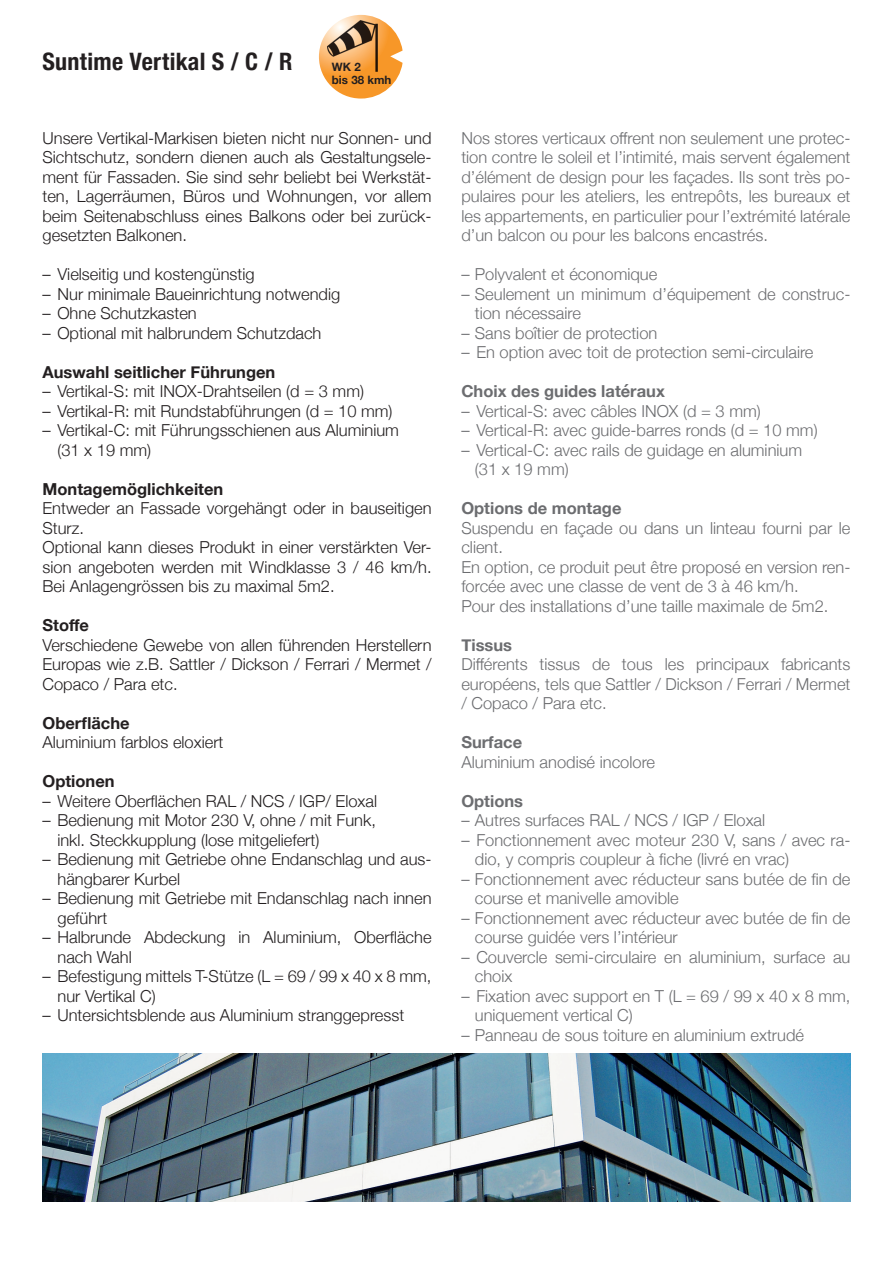
<style>
.page{position:relative;width:893px;height:1263px;background:#fff}
.page>*{position:absolute;margin:0;border:0;box-sizing:border-box;transform-origin:0 0}
.ht{font:700 condensed 24px "Helvetica Neue";letter-spacing:.01em;color:#231f20}
.g_franz_einzug{font:300 16.5px/19.5px "Helvetica Neue";color:#6c6d70}
.g_dt_einzug{font:300 16.5px/19.5px "Helvetica Neue";color:#231f20}
.g_franz{font:300 16.5px/19.5px "Helvetica Neue";color:#6c6d70;text-align:justify}
.g_deutsch{font:300 16.5px/19.5px "Helvetica Neue";color:#231f20;text-align:justify}
.g_deutsch_fett{font:700 16.5px "Helvetica Neue";color:#231f20}
.g_franz_fett{font:700 16.5px "Helvetica Neue";color:#6c6d70}
.g_deutsch-2{font:700 11.55px "Helvetica Neue";color:#231f20}
</style>
<div class="page">
<img style="left:43px;top:1054px;width:807px;height:148px">
<svg style="left:319px;top:15px;width:84px;height:84px"></svg>
<img style="left:324px;top:19px;width:60px;height:54px">
<p class="ht" style="left:43px;top:41px;width:251px">Suntime Vertikal S / C / R</p>
<p class="g_deutsch-2" style="left:332px;top:58px;width:30px">WK 2</p>
<p class="g_deutsch-2" style="left:332px;top:71px;width:61px">bis 38 kmh</p>
<p class="g_deutsch" style="left:43px;top:127px;width:391px">Unsere Vertikal-Markisen bieten nicht nur Sonnen- und Sichtschutz, sondern dienen auch als Gestaltungsele&shy;ment für Fassaden. Sie sind sehr beliebt bei Werkstät&shy;ten, Lagerräumen, Büros und Wohnungen, vor allem beim Seitenabschluss eines Balkons oder bei zurück&shy;gesetzten Balkonen.</p>
<p class="g_dt_einzug" style="left:43px;top:263px;width:214px">– Vielseitig und kostengünstig</p>
<p class="g_dt_einzug" style="left:43px;top:283px;width:299px">– Nur minimale Baueinrichtung notwendig</p>
<p class="g_dt_einzug" style="left:43px;top:302px;width:156px">– Ohne Schutzkasten</p>
<p class="g_dt_einzug" style="left:43px;top:322px;width:280px">– Optional mit halbrundem Schutzdach</p>
<p class="g_deutsch_fett" style="left:43px;top:359px;width:234px">Auswahl seitlicher Führungen</p>
<p class="g_dt_einzug" style="left:43px;top:380px;width:323px">– Vertikal-S: mit INOX-Drahtseilen (d = 3 mm)</p>
<p class="g_dt_einzug" style="left:43px;top:400px;width:352px">– Vertikal-R: mit Rundstabführungen (d = 10 mm)</p>
<p class="g_dt_einzug" style="left:43px;top:419px;width:358px">– Vertikal-C: mit Führungsschienen aus Aluminium</p>
<p class="g_dt_einzug" style="left:57px;top:439px;width:95px">(31 x 19 mm)</p>
<p class="g_deutsch_fett" style="left:43px;top:476px;width:182px">Montagemöglichkeiten</p>
<p class="g_deutsch" style="left:43px;top:497px;width:391px">Entweder an Fassade vorgehängt oder in bauseitigen<br>Sturz.</p>
<p class="g_deutsch" style="left:43px;top:536px;width:391px">Optional kann dieses Produkt in einer verstärkten Ver&shy;sion angeboten werden mit Windklasse 3 / 46 km/h.<br>Bei Anlagengrössen bis zu maximal 5m2.</p>
<p class="g_deutsch_fett" style="left:43px;top:612px;width:48px">Stoffe</p>
<p class="g_deutsch" style="left:43px;top:634px;width:391px">Verschiedene Gewebe von allen führenden Herstellern Europas wie z.B. Sattler / Dickson / Ferrari / Mermet / Copaco / Para etc.</p>
<p class="g_deutsch_fett" style="left:43px;top:710px;width:89px">Oberfläche</p>
<p class="g_deutsch" style="left:43px;top:731px;width:182px">Aluminium farblos eloxiert</p>
<p class="g_deutsch_fett" style="left:43px;top:768px;width:74px">Optionen</p>
<p class="g_dt_einzug" style="left:43px;top:790px;width:336px">– Weitere Oberflächen RAL / NCS / IGP/ Eloxal</p>
<p class="g_dt_einzug" style="left:43px;top:809px;width:335px">– Bedienung mit Motor 230 V, ohne / mit Funk,</p>
<p class="g_dt_einzug" style="left:57px;top:829px;width:263px">inkl. Steckkupplung (lose mitgeliefert)</p>
<p class="g_dt_einzug" style="left:58px;top:848px;width:376px;text-indent:-15px">– Bedienung mit Getriebe ohne Endanschlag und aus&shy;hängbarer Kurbel</p>
<p class="g_dt_einzug" style="left:58px;top:887px;width:376px;text-indent:-15px">– Bedienung mit Getriebe mit Endanschlag nach innen geführt</p>
<p class="g_dt_einzug" style="left:58px;top:926px;width:376px;text-indent:-15px">– Halbrunde Abdeckung in Aluminium, Oberfläche nach Wahl</p>
<p class="g_dt_einzug" style="left:58px;top:965px;width:375px;text-indent:-15px">– Befestigung mittels T-Stütze (L = 69 / 99 x 40 x 8 mm, nur Vertikal C)</p>
<p class="g_dt_einzug" style="left:43px;top:1004px;width:363px">– Untersichtsblende aus Aluminium stranggepresst</p>
<p class="g_franz" style="left:461px;top:127px;width:391px">Nos stores verticaux offrent non seulement une protec&shy;tion contre le soleil et l’intimité, mais servent également d’élément de design pour les façades. Ils sont très po&shy;pulaires pour les ateliers, les entrepôts, les bureaux et les appartements, en particulier pour l’extrémité latérale d’un balcon ou pour les balcons encastrés.</p>
<p class="g_franz_einzug" style="left:461px;top:263px;width:197px">– Polyvalent et économique</p>
<p class="g_franz_einzug" style="left:475px;top:283px;width:377px;text-indent:-14px">– Seulement un minimum d’équipement de construc&shy;tion nécessaire</p>
<p class="g_franz_einzug" style="left:461px;top:322px;width:197px">– Sans boîtier de protection</p>
<p class="g_franz_einzug" style="left:461px;top:341px;width:354px">– En option avec toit de protection semi-circulaire</p>
<p class="g_franz_fett" style="left:461px;top:378px;width:205px">Choix des guides latéraux</p>
<p class="g_franz_einzug" style="left:461px;top:400px;width:301px">– Vertical-S: avec câbles INOX (d = 3 mm)</p>
<p class="g_franz_einzug" style="left:461px;top:419px;width:358px">– Vertical-R: avec guide-barres ronds (d = 10 mm)</p>
<p class="g_franz_einzug" style="left:461px;top:439px;width:342px">– Vertical-C: avec rails de guidage en aluminium</p>
<p class="g_franz_einzug" style="left:475px;top:458px;width:95px">(31 x 19 mm)</p>
<p class="g_franz_fett" style="left:461px;top:495px;width:162px">Options de montage</p>
<p class="g_franz" style="left:461px;top:517px;width:391px">Suspendu en façade ou dans un linteau fourni par le client.</p>
<p class="g_franz" style="left:461px;top:556px;width:391px">En option, ce produit peut être proposé en version ren&shy;forcée avec une classe de vent de 3 à 46 km/h.</p>
<p class="g_franz" style="left:461px;top:595px;width:369px">Pour des installations d’une taille maximale de 5m2.</p>
<p class="g_franz_fett" style="left:461px;top:632px;width:52px">Tissus</p>
<p class="g_franz" style="left:461px;top:653px;width:391px">Différents tissus de tous les principaux fabricants européens, tels que Sattler / Dickson / Ferrari / Mermet / Copaco / Para etc.</p>
<p class="g_franz_fett" style="left:461px;top:729px;width:62px">Surface</p>
<p class="g_franz" style="left:461px;top:751px;width:195px">Aluminium anodisé incolore</p>
<p class="g_franz_fett" style="left:461px;top:788px;width:63px">Options</p>
<p class="g_franz_einzug" style="left:461px;top:809px;width:305px">– Autres surfaces RAL / NCS / IGP / Eloxal</p>
<p class="g_franz_einzug" style="left:475px;top:829px;width:377px;text-indent:-14px">– Fonctionnement avec moteur 230 V, sans / avec ra&shy;dio, y compris coupleur à fiche (livré en vrac)</p>
<p class="g_franz_einzug" style="left:475px;top:868px;width:377px;text-indent:-14px">– Fonctionnement avec réducteur sans butée de fin de course et manivelle amovible</p>
<p class="g_franz_einzug" style="left:475px;top:907px;width:377px;text-indent:-14px">– Fonctionnement avec réducteur avec butée de fin de course guidée vers l’intérieur</p>
<p class="g_franz_einzug" style="left:475px;top:946px;width:377px;text-indent:-14px">– Couvercle semi-circulaire en aluminium, surface au choix</p>
<p class="g_franz_einzug" style="left:475px;top:985px;width:377px;text-indent:-14px">– Fixation avec support en T (L = 69 / 99 x 40 x 8 mm, uniquement vertical C)</p>
<p class="g_franz_einzug" style="left:461px;top:1024px;width:344px">– Panneau de sous toiture en aluminium extrudé</p>
</div>
